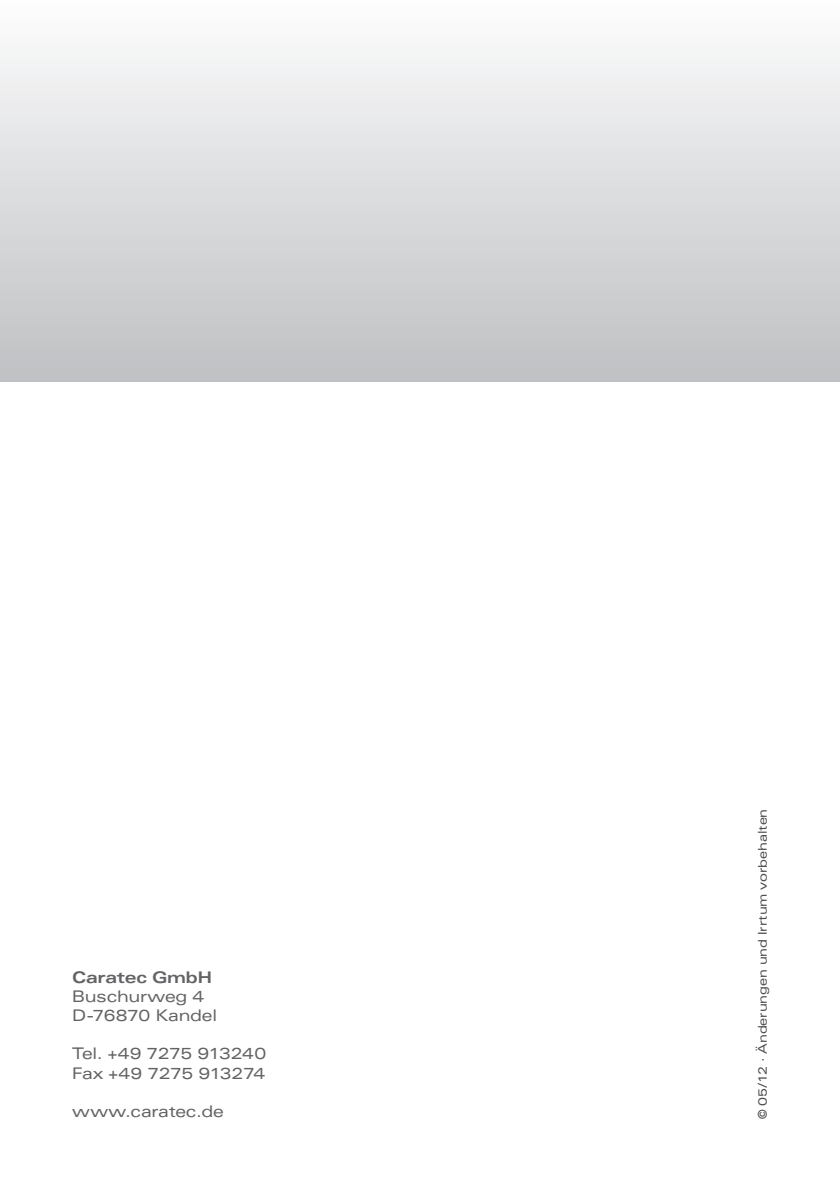
<style>
.page{position:relative;width:840px;height:1191px;background:#fff}
.page>*{position:absolute;margin:0;border:0;box-sizing:border-box;transform-origin:0 0}
.t1{font:expanded 16px/19.2px "Univers LT";letter-spacing:-.02em;color:#636366}
.t2{font:700 expanded 16px "Univers LT";letter-spacing:-.02em;color:#636366}
.t3{font:expanded 12px "Univers LT";letter-spacing:-.005em;color:#4b4c4d}
</style>
<div class="page">
<div style="left:0;top:0;width:839px;height:382px;background:linear-gradient(to bottom,#fdfdfd,#bfc0c2)"></div>
<p class="t2" style="left:72px;top:967px;width:141px">Caratec GmbH</p>
<p class="t1" style="left:72px;top:986px;width:146px">Buschurweg 4<br>D-76870 Kandel</p>
<p class="t1" style="left:72px;top:1044px;width:195px">Tel. +49 7275 913240<br>Fax +49 7275 913274</p>
<p class="t1" style="left:72px;top:1101px;width:153px">www.caratec.de</p>
<p class="t3" style="left:755px;top:1119px;width:312px;rotate:-90deg">© 05/12 · Änderungen und Irrtum vorbehalten</p>
</div>
